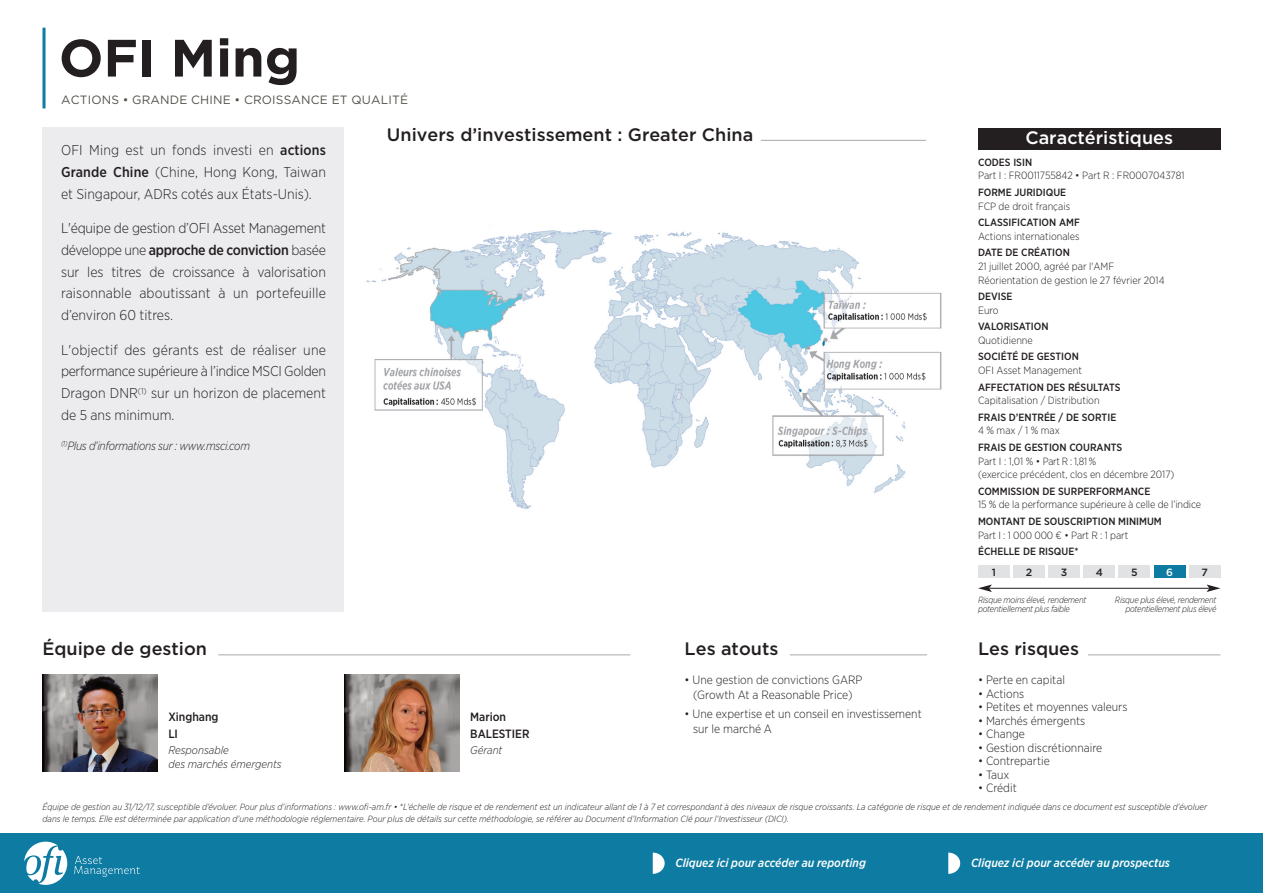
<style>
.page{position:relative;width:1263px;height:893px;background:#fff}
.page>*{position:absolute;margin:0;border:0;box-sizing:border-box;transform-origin:0 0}
.t1{font:700 52.5px "Gotham";color:#231f20}
.t2{font:500 18px "Gotham";color:#231f20}
.t3{font:500 18px "Gotham";color:#fff}
.t4{font:300 14.25px/21.8px "Gotham Narrow";color:#231f20;text-align:justify}
.t5{font:300 12px/15px "Gotham Narrow";color:#231f20;text-align:center}
.t6{font:italic 500 12px "Gotham Narrow";color:#fff}
.t7{font:12px "Gotham";letter-spacing:.015em;color:#535249}
.t8{font:italic 300 12px "Gotham Narrow";letter-spacing:-.025em;color:#231f20}
.t9{font:500 12px/16.5px "Gotham Narrow";color:#231f20}
.t10{font:italic 300 11.25px/13.5px "Gotham Narrow";color:#231f20}
.t11{font:300 10.5px/13.6px "Gotham Narrow";color:#231f20}
.t12{font:500 10.5px "Gotham Narrow";color:#231f20}
.t13{font:500 10.5px "Gotham";color:#231f20}
.t14{font:500 10.5px "Gotham";color:#fff}
.t15{font:italic 300 9px/12px "Gotham Narrow";color:#231f20}
.t16{font:italic 300 9px/9px "Gotham Narrow";letter-spacing:-.025em;color:#231f20}
.s1{font-weight:500}
</style>
<div class="page">
<div style="left:0;top:833px;width:1263px;height:60px;background:#0d7ba2"></div>
<svg style="left:74px;top:856px;width:66px;height:21px"></svg>
<svg style="left:24px;top:842px;width:43px;height:43px"></svg>
<img style="left:366px;top:229px;width:576px;height:280px">
<hr style="left:43px;top:28px;width:3px;height:80px;background:#0d7ba2">
<hr style="left:761px;top:140px;width:165px;height:1px;background:#a8a9ad">
<div style="left:978px;top:128px;width:242px;height:22px;background:#231f20"></div>
<div style="left:978px;top:566px;width:31px;height:12px;background:#e1e2e4"></div>
<div style="left:1013px;top:566px;width:32px;height:12px;background:#e1e2e4"></div>
<div style="left:1048px;top:566px;width:32px;height:12px;background:#e1e2e4"></div>
<div style="left:1083px;top:566px;width:32px;height:12px;background:#e1e2e4"></div>
<div style="left:1119px;top:566px;width:31px;height:12px;background:#e1e2e4"></div>
<div style="left:1154px;top:566px;width:31px;height:12px;background:#0d7ba2"></div>
<div style="left:1189px;top:566px;width:31px;height:12px;background:#e1e2e4"></div>
<hr style="left:989px;top:588px;width:220px;height:1px;background:#231f20">
<svg style="left:978px;top:584px;width:14px;height:8px"></svg>
<svg style="left:1206px;top:584px;width:14px;height:8px"></svg>
<img style="left:43px;top:675px;width:114px;height:96px">
<img style="left:344px;top:675px;width:115px;height:96px">
<hr style="left:1088px;top:654px;width:132px;height:1px;background:#a8a9ad">
<hr style="left:790px;top:654px;width:137px;height:1px;background:#a8a9ad">
<hr style="left:218px;top:654px;width:412px;height:1px;background:#a8a9ad">
<div style="left:43px;top:128px;width:301px;height:484px;background:#ececee"></div>
<svg style="left:653px;top:853px;width:12px;height:21px"></svg>
<svg style="left:948px;top:853px;width:12px;height:21px"></svg>
<h1 class="t1" style="left:59px;top:28px;width:243px">OFI Ming</h1>
<h3 class="t7" style="left:61px;top:94px;width:348px">ACTIONS • GRANDE CHINE • CROISSANCE ET QUALITÉ</h3>
<h2 class="t2" style="left:387px;top:124px;width:368px">Univers d’investissement : Greater China</h2>
<h2 class="t3" style="left:1025px;top:128px;width:149px">Caractéristiques</h2>
<h3 class="t4" style="left:61px;top:140px;width:266px">OFI Ming est un fonds investi en <span class="s1">ACTIONS GRANDE CHINE</span> (Chine, Hong Kong, Taiwan et Singapour, ADRs cotés aux États-Unis).</h3>
<h3 class="t4" style="left:61px;top:218px;width:266px">L'équipe de gestion d’OFI Asset Management développe une <span class="s1">APPROCHE DE CONVICTION</span> basée sur les titres de croissance à valorisation raisonnable aboutissant à un portefeuille d’environ 60 titres.</h3>
<h3 class="t4" style="left:61px;top:340px;width:266px">L'objectif des gérants est de réaliser une performance supérieure à l’indice MSCI Golden Dragon DNR<sup>(1)</sup> sur un horizon de placement de 5 ans minimum.</h3>
<h3 class="t8" style="left:61px;top:441px;width:190px"><sup>(1)</sup>Plus d’informations sur : www.msci.com</h3>
<p class="t12" style="left:978px;top:158px;width:56px">CODES ISIN</p>
<p class="t11" style="left:978px;top:170px;width:208px">Part I : FR0011755842 • Part R : FR0007043781</p>
<p class="t12" style="left:978px;top:189px;width:90px">FORME JURIDIQUE</p>
<p class="t11" style="left:978px;top:200px;width:94px">FCP de droit français</p>
<p class="t12" style="left:978px;top:219px;width:103px">CLASSIFICATION AMF</p>
<p class="t11" style="left:978px;top:230px;width:103px">Actions internationales</p>
<p class="t12" style="left:978px;top:249px;width:93px">DATE DE CRÉATION</p>
<p class="t11" style="left:978px;top:260px;width:188px">21 juillet 2000, agréé par l'AMF<br>Réorientation de gestion le 27 février 2014</p>
<p class="t12" style="left:978px;top:293px;width:36px">DEVISE</p>
<p class="t11" style="left:978px;top:304px;width:22px">Euro</p>
<p class="t12" style="left:978px;top:323px;width:72px">VALORISATION</p>
<p class="t11" style="left:978px;top:334px;width:56px">Quotidienne</p>
<p class="t12" style="left:978px;top:353px;width:102px">SOCIÉTÉ DE GESTION</p>
<p class="t11" style="left:978px;top:364px;width:105px">OFI Asset Management</p>
<p class="t12" style="left:978px;top:383px;width:144px">AFFECTATION DES RÉSULTATS</p>
<p class="t11" style="left:978px;top:394px;width:123px">Capitalisation / Distribution</p>
<p class="t12" style="left:978px;top:413px;width:140px">FRAIS D’ENTRÉE / DE SORTIE</p>
<p class="t11" style="left:978px;top:425px;width:83px">4%max/1%max</p>
<p class="t12" style="left:978px;top:443px;width:146px">FRAIS DE GESTION COURANTS</p>
<p class="t11" style="left:978px;top:455px;width:198px">Part I : 1,01 % • Part R : 1,81 %<br>(exercice précédent, clos en décembre 2017)</p>
<p class="t12" style="left:978px;top:487px;width:174px">COMMISSION DE SURPERFORMANCE</p>
<p class="t11" style="left:978px;top:499px;width:225px">15 % de la performance supérieure à celle de l’indice</p>
<p class="t12" style="left:978px;top:517px;width:185px">MONTANT DE SOUSCRIPTION MINIMUM</p>
<p class="t11" style="left:978px;top:529px;width:152px">Part I : 1 000 000 € • Part R : 1 part</p>
<p class="t12" style="left:978px;top:548px;width:102px">ÉCHELLE DE RISQUE*</p>
<h2 class="t2" style="left:43px;top:639px;width:166px">Équipe de gestion</h2>
<h2 class="t2" style="left:685px;top:639px;width:95px">Les atouts</h2>
<h3 class="t5" style="left:685px;top:673px;width:179px">• Une gestion de convictions GARP (Growth At a Reasonable Price)</h3>
<h3 class="t5" style="left:693px;top:707px;width:230px;text-align:left;text-indent:-9px">• Une expertise et un conseil en investissement sur le marché A</h3>
<h3 class="t9" style="left:168px;top:709px;width:52px">XINGHANG<br>LI</h3>
<p class="t10" style="left:168px;top:744px;width:115px">Responsable<br>des marchés émergents</p>
<h3 class="t9" style="left:470px;top:709px;width:61px">MARION<br>BALESTIER</h3>
<p class="t10" style="left:470px;top:744px;width:34px">Gérant</p>
<p class="t13" style="left:992px;top:566px;width:6px">1</p>
<p class="t13" style="left:1026px;top:566px;width:8px">2</p>
<p class="t13" style="left:1061px;top:566px;width:8px">3</p>
<p class="t13" style="left:1096px;top:566px;width:9px">4</p>
<p class="t13" style="left:1131px;top:566px;width:8px">5</p>
<p class="t14" style="left:1166px;top:566px;width:8px">6</p>
<p class="t13" style="left:1201px;top:566px;width:8px">7</p>
<p class="t16" style="left:978px;top:596px;width:110px">Risque moins élevé, rendement potentiellement plus faible</p>
<p class="t16" style="left:1115px;top:596px;width:103px;text-align:right">Risque plus élevé, rendement potentiellement plus élevé</p>
<h2 class="t2" style="left:978px;top:639px;width:103px">Les risques</h2>
<h3 class="t5" style="left:978px;top:673px;width:88px">• Perte en capital</h3>
<h3 class="t5" style="left:978px;top:687px;width:48px">• Actions</h3>
<h3 class="t5" style="left:978px;top:700px;width:151px">• Petites et moyennes valeurs</h3>
<h3 class="t5" style="left:978px;top:714px;width:109px">• Marchés émergents</h3>
<h3 class="t5" style="left:978px;top:727px;width:48px">• Change</h3>
<h3 class="t5" style="left:978px;top:741px;width:126px">• Gestion discrétionnaire</h3>
<h3 class="t5" style="left:978px;top:754px;width:73px">• Contrepartie</h3>
<h3 class="t5" style="left:978px;top:768px;width:33px">• Taux</h3>
<h3 class="t5" style="left:978px;top:781px;width:40px">• Crédit</h3>
<p class="t15" style="left:43px;top:802px;width:1166px">équipe de gestion au 31/12/17, susceptible d’évoluer. Pour plus d’informations : www.ofi-am.fr • *L’échelle de risque et de rendement est un indicateur allant de 1 à 7 et correspondant à des niveaux de risque croissants. La catégorie de risque et de rendement indiquée dans ce document est susceptible d’évoluer dans le temps. Elle est déterminée par application d’une méthodologie réglementaire. Pour plus de détails sur cette méthodologie, se référer au Document d’Information Clé pour l’Investisseur (DICI).</p>
<h3 class="t6" style="left:675px;top:858px;width:192px">Cliquez ici pour accéder au reporting</h3>
<h3 class="t6" style="left:971px;top:858px;width:200px">Cliquez ici pour accéder au prospectus</h3>
</div>
